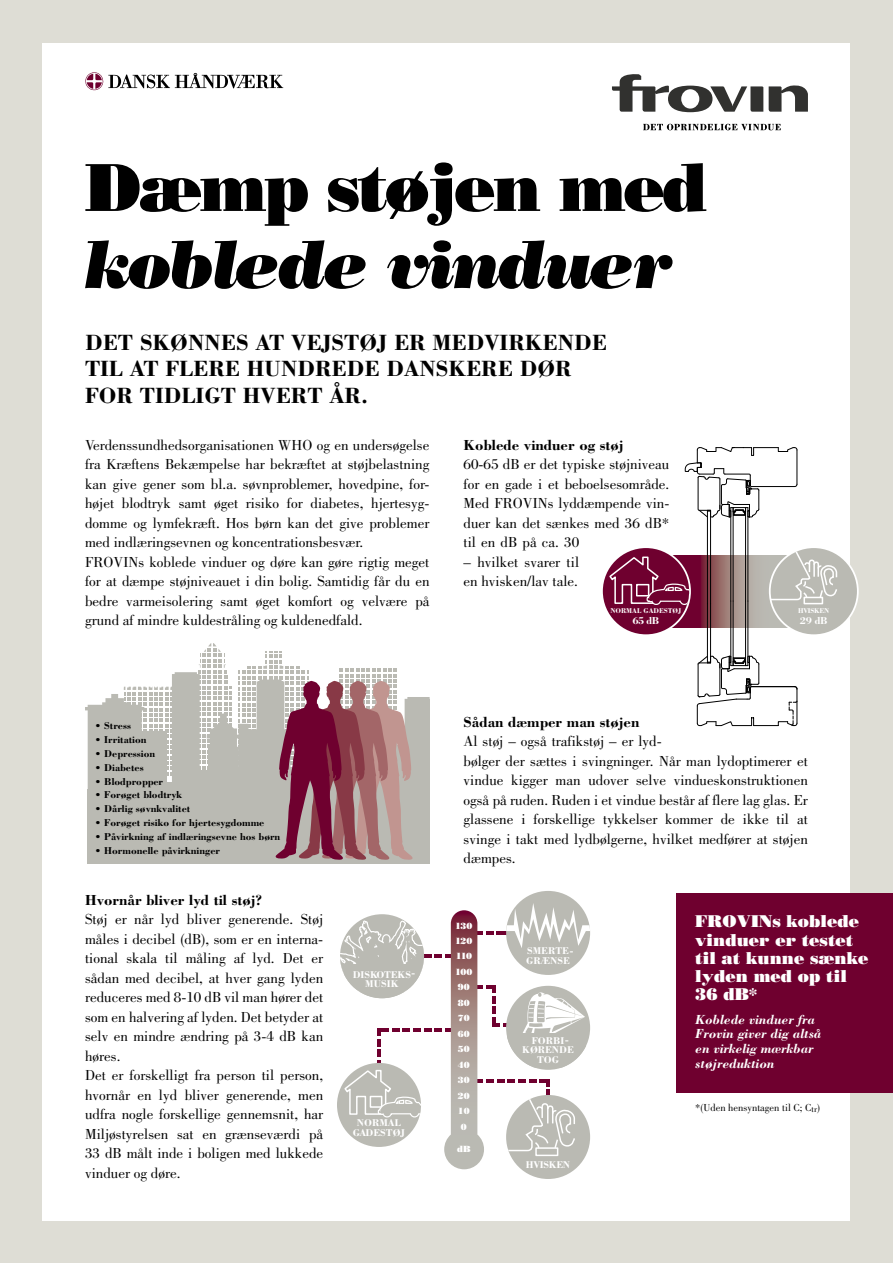
<style>
.page{position:relative;width:893px;height:1263px;background:#deddd5}
.page>*{position:absolute;margin:0;border:0;box-sizing:border-box;transform-origin:0 0}
.t1{font:italic 67.5px "Bodoni Poster";letter-spacing:-.04em;color:#000}
.t2{font:67.5px "Bodoni Poster";letter-spacing:-.04em;color:#000}
.t3{font:700 22.8px/26.5px "Bodoni";color:#000}
.t4{font:16.95px/18.1px "Bodoni Poster";color:#fff}
.t5{font:15px/19.5px "Bodoni";color:#000}
.t6{font:700 15px "Bodoni";color:#000}
.t7{font:italic 700 13.5px/14.7px "Bodoni";color:#fff}
.t8{font:700 10.65px "Bodoni";color:#fff}
.t9{font:10.5px "Bodoni";color:#000}
.t10{font:700 10.35px "Bodoni";color:#000}
.t11{font:700 10.35px "Bodoni";letter-spacing:-.045em;color:#fff}
.t12{font:700 10.2px/9.4px "Bodoni";color:#fff;text-align:center}
.t13{font:700 10.2px "Bodoni";letter-spacing:-.03em;color:#fff}
.t14{font:8.85px/15.5px "Bodoni Poster";color:#fff;text-align:center}
.t15{font:700 7.2px "Bodoni";color:#fff}
.t16{font:700 7.2px "Bodoni";letter-spacing:-.03em;color:#fff}
.s1{font-size:10.65px}
</style>
<div class="page">
<div style="left:43px;top:43px;width:807px;height:1177px;background:#fff"></div>
<svg style="left:85px;top:72px;width:198px;height:18px"></svg>
<svg style="left:643px;top:124px;width:138px;height:6px"></svg>
<svg style="left:769px;top:85px;width:39px;height:27px"></svg>
<svg style="left:612px;top:74px;width:151px;height:38px"></svg>
<div style="left:88px;top:789px;width:341px;height:74px;background:#babab3"></div>
<svg style="left:85px;top:643px;width:344px;height:217px"></svg>
<div style="left:771px;top:548px;width:86px;height:86px;background:#babab3;border-radius:50%"></div>
<svg style="left:608px;top:447px;width:230px;height:279px"></svg>
<div style="left:676px;top:893px;width:217px;height:200px;background:#6f002f"></div>
<div style="left:506px;top:891px;width:84px;height:84px;background:#babab3;border-radius:50%"></div>
<div style="left:506px;top:1095px;width:84px;height:84px;background:#babab3;border-radius:50%"></div>
<svg style="left:340px;top:903px;width:250px;height:266px"></svg>
<div style="left:535px;top:1147px;width:23px;height:9px;border:1px solid #fff"></div>
<h1 class="t2" style="left:85px;top:146px;width:624px">Dæmp støjen med</h1>
<h1 class="t1" style="left:85px;top:224px;width:590px">koblede vinduer</h1>
<h2 class="t3" style="left:85px;top:328px;width:523px">DET SKØNNES AT VEJSTØJ ER MEDVIRKENDE<br>TIL AT FLERE HUNDREDE DANSKERE DØR<br>FOR TIDLIGT HVERT ÅR.</h2>
<p class="t5" style="left:85px;top:435px;width:346px">Verdenssundhedsorganisationen WHO og en undersøgelse fra Kræftens Bekæmpelse har bekræftet at støjbelastning kan give gener som bl.a. søvnproblemer, hovedpine, for&shy;højet blodtryk samt øget risiko for diabetes, hjertesyg&shy;domme og lymfekræft. Hos børn kan det give problemer med indlæringsevnen og koncentrationsbesvær.<br>FROVINs koblede vinduer og døre kan gøre rigtig meget for at dæmpe støjniveauet i din bolig. Samtidig får du en bedre varmeisolering samt øget komfort og velvære på grund af mindre kuldestråling og kuldenedfald.</p>
<p class="t6" style="left:463px;top:436px;width:162px">Koblede vinduer og støj</p>
<p class="t5" style="left:463px;top:455px;width:207px;text-align:justify">60-65 dB er det typiske støjniveau for en gade i et beboelsesområde.<br>Med FROVINs lyddæmpende vin&shy;duer kan det sænkes med 36 dB* til en dB på ca. 30</p>
<p class="t5" style="left:463px;top:552px;width:117px">– hvilket svarer til en hvisken/lav tale.</p>
<p class="t15" style="left:610px;top:606px;width:73px">NORMAL GADESTØJ</p>
<p class="t11" style="left:632px;top:614px;width:28px">65 dB</p>
<p class="t16" style="left:798px;top:606px;width:33px">HVISKEN</p>
<p class="t11" style="left:800px;top:614px;width:29px">29 dB</p>
<p class="t10" style="left:95px;top:719px;width:38px">• Stress</p>
<p class="t10" style="left:95px;top:733px;width:53px">• Irritation</p>
<p class="t10" style="left:95px;top:747px;width:62px">• Depression</p>
<p class="t10" style="left:95px;top:761px;width:50px">• Diabetes</p>
<p class="t10" style="left:95px;top:775px;width:70px">• Blodpropper</p>
<p class="t10" style="left:95px;top:788px;width:89px">• Forøget blodtryk</p>
<p class="t10" style="left:95px;top:802px;width:97px">• Dårlig søvnkvalitet</p>
<p class="t10" style="left:95px;top:816px;width:171px">• Forøget risiko for hjertesygdomme</p>
<p class="t10" style="left:95px;top:830px;width:187px">• Påvirkning af indlæringsevne hos børn</p>
<p class="t10" style="left:95px;top:844px;width:127px">• Hormonelle påvirkninger</p>
<p class="t6" style="left:463px;top:712px;width:177px">Sådan dæmper man støjen</p>
<p class="t5" style="left:463px;top:731px;width:346px">Al støj – også trafikstøj – er lyd-<br>bølger der sættes i svingninger. Når man lydoptimerer et vindue kigger man udover selve vindueskonstruktionen også på ruden. Ruden i et vindue består af flere lag glas. Er glassene i forskellige tykkelser kommer de ikke til at svinge i takt med lydbølgerne, hvilket medfører at støjen dæmpes.</p>
<p class="t6" style="left:85px;top:890px;width:179px">Hvornår bliver lyd til støj?</p>
<p class="t5" style="left:85px;top:910px;width:240px">Støj er når lyd bliver generende. Støj måles i decibel (dB), som er en interna&shy;tional skala til måling af lyd. Det er sådan med decibel, at hver gang lyden reduceres med 8-10 dB vil man hører det som en halvering af lyden. Det betyder at selv en mindre ændring på 3-4 dB kan høres.<br>Det er forskelligt fra person til person, hvornår en lyd bliver generende, men udfra nogle forskellige gennemsnit, har Miljøstyrelsen sat en grænseværdi på 33 dB målt inde i boligen med lukkede vinduer og døre.</p>
<p class="t4" style="left:695px;top:912px;width:175px">FROVINs koblede vinduer er testet til at kunne sænke lyden med op til<br>36 dB*</p>
<p class="t14" style="left:455px;top:918px;width:19px">130<br>120<br>110<br>100<br>90<br>80<br>70<br>60<br>50<br>40<br>30<br>20<br>10<br>0</p>
<p class="t14" style="left:457px;top:1141px;width:15px">dB</p>
<p class="t12" style="left:526px;top:946px;width:49px;text-align:left">SMERTE<span class="s1">-<br></span>GRÆNSE</p>
<p class="t12" style="left:353px;top:969px;width:60px">DISKOTEKS<br>MUSIK</p>
<p class="t8" style="left:412px;top:966px;width:5px">-</p>
<p class="t7" style="left:695px;top:1011px;width:128px">Koblede vinduer fra<br>Frovin giver dig altså en virkelig mærkbar støjreduktion</p>
<p class="t12" style="left:522px;top:1036px;width:53px">FORBI<br>KØRENDE<br>TOG</p>
<p class="t8" style="left:565px;top:1032px;width:5px">-</p>
<p class="t9" style="left:695px;top:1101px;width:126px">*(Uden hensyntagen til C; C<sub>tr</sub>)</p>
<p class="t12" style="left:353px;top:1118px;width:54px">NORMAL<br>GADESTØJ</p>
<p class="t13" style="left:526px;top:1158px;width:46px">HVISKEN</p>
</div>
